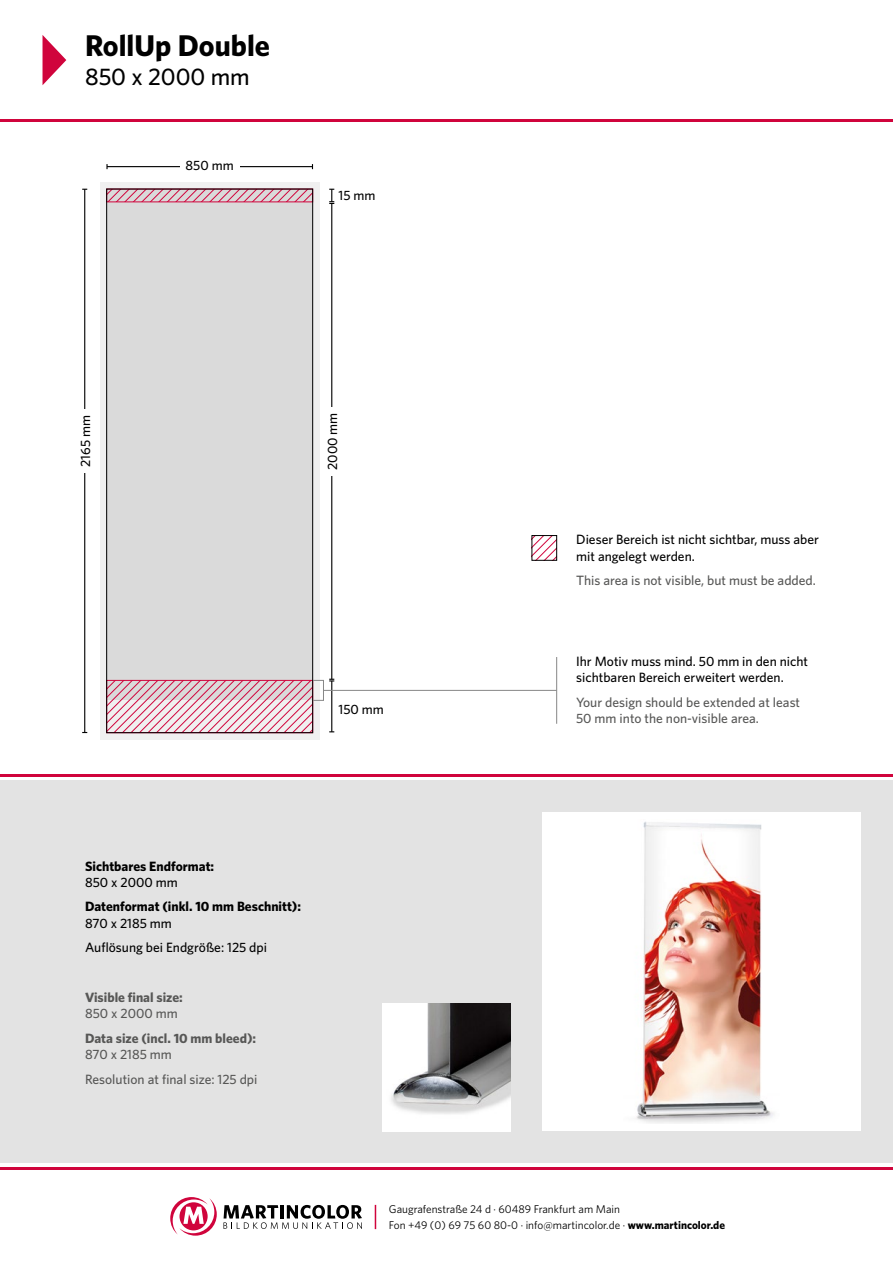
<style>
.page{position:relative;width:893px;height:1263px;background:#fff}
.page>*{position:absolute;margin:0;border:0;box-sizing:border-box;transform-origin:0 0}
.t1{font:700 30px "Whitney";color:#000}
.t2{font:500 24px "Whitney";color:#000}
.t3{font:500 13.5px/16.2px "Whitney";color:#000}
.t4{font:500 13.5px/24.8px "Whitney";color:#575756}
.t5{font:700 13.5px "Whitney";color:#000}
.t6{font:700 13.5px "Whitney";color:#575756}
.t7{font:11.25px/16px "Whitney";color:#000}
.s1{font-weight:700}
</style>
<div class="page">
<div style="left:0;top:780px;width:893px;height:383px;background:#e3e3e3"></div>
<hr style="left:0;top:119px;width:893px;height:2px;background:#d0043c">
<hr style="left:0;top:774px;width:893px;height:2px;background:#d0043c">
<hr style="left:0;top:1167px;width:893px;height:2px;background:#d0043c">
<svg style="left:223px;top:1205px;width:139px;height:24px"></svg>
<svg style="left:170px;top:1197px;width:47px;height:38px"></svg>
<svg style="left:375px;top:1205px;width:1px;height:24px"></svg>
<div style="left:542px;top:812px;width:319px;height:319px;background:#fff"></div>
<img style="left:636px;top:821px;width:138px;height:302px">
<svg style="left:43px;top:35px;width:23px;height:50px"></svg>
<img style="left:383px;top:1003px;width:127px;height:128px">
<hr style="left:107px;top:166px;width:205px;height:1px;background:#000">
<div style="left:180px;top:156px;width:59px;height:16px;background:#fff"></div>
<div style="left:100px;top:182px;width:219px;height:557px;background:#f0f0f0"></div>
<div style="left:107px;top:188px;width:206px;height:512px;background:#dadada"></div>
<svg style="left:108px;top:682px;width:203px;height:49px"></svg>
<div style="left:106px;top:680px;width:207px;height:53px;border:1px solid #d0043c"></div>
<svg style="left:533px;top:537px;width:22px;height:22px"></svg>
<div style="left:531px;top:535px;width:26px;height:26px;border:1px solid #000"></div>
<svg style="left:108px;top:191px;width:203px;height:9px"></svg>
<div style="left:106px;top:189px;width:207px;height:13px;border:1px solid #d0043c"></div>
<hr style="left:84px;top:189px;width:1px;height:543px;background:#000">
<hr style="left:331px;top:203px;width:1px;height:476px;background:#000">
<div style="left:324px;top:407px;width:16px;height:68px;background:#fff"></div>
<div style="left:77px;top:409px;width:16px;height:64px;background:#fff"></div>
<svg style="left:329px;top:189px;width:5px;height:15px"></svg>
<div style="left:106px;top:189px;width:207px;height:544px;border:1px solid #000"></div>
<hr style="left:331px;top:681px;width:1px;height:51px;background:#000">
<div style="left:313px;top:680px;width:11px;height:21px;border:1px solid #878787"></div>
<hr style="left:324px;top:690px;width:233px;height:1px;background:#878787">
<hr style="left:556px;top:657px;width:1px;height:67px;background:#878787">
<h1 class="t1" style="left:85px;top:27px;width:186px">RollUp Double</h1>
<h2 class="t2" style="left:85px;top:62px;width:166px">850 x 2000 mm</h2>
<p class="t3" style="left:186px;top:157px;width:50px">850 mm</p>
<p class="t3" style="left:339px;top:187px;width:38px">15 mm</p>
<p class="t3" style="left:77px;top:467px;width:53px;rotate:-90deg">2165 mm</p>
<p class="t3" style="left:324px;top:470px;width:59px;rotate:-90deg">2000 mm</p>
<p class="t3" style="left:339px;top:701px;width:47px">150 mm</p>
<p class="t5" style="left:85px;top:858px;width:131px">Sichtbares Endformat:</p>
<p class="t3" style="left:85px;top:873px;width:94px">850 x 2000 mm</p>
<p class="t5" style="left:85px;top:898px;width:218px">Datenformat (inkl. 10 mm Beschnitt):</p>
<p class="t3" style="left:85px;top:910px;width:184px;line-height:24.8px">870 x 2185 mm<br>Auflösung bei Endgröße: 125 dpi</p>
<p class="t6" style="left:85px;top:989px;width:99px">Visible final size:</p>
<p class="t4" style="left:85px;top:1000px;width:94px">850 x 2000 mm</p>
<p class="t6" style="left:85px;top:1030px;width:173px">Data size (incl. 10 mm bleed):</p>
<p class="t4" style="left:85px;top:1041px;width:174px">870 x 2185 mm<br>Resolution at final size: 125 dpi</p>
<p class="t3" style="left:576px;top:531px;width:244px">Dieser Bereich ist nicht sichtbar, muss aber mit angelegt werden.</p>
<p class="t4" style="left:576px;top:568px;width:241px">This area is not visible, but must be added.</p>
<p class="t3" style="left:576px;top:653px;width:233px">Ihr Motiv muss mind. 50 mm in den nicht sichtbaren Bereich erweitert werden.</p>
<p class="t4" style="left:576px;top:694px;width:225px;line-height:16.2px">Your design should be extended at least<br>50 mm into the non-visible area.</p>
<p class="t7" style="left:389px;top:1200px;width:338px">Gaugrafenstraße 24 d · 60489 Frankfurt am Main<br>Fon +49 (0) 69 75 60 80-0 · info@martincolor.de · <span class="s1">www.martincolor.de</span></p>
</div>
